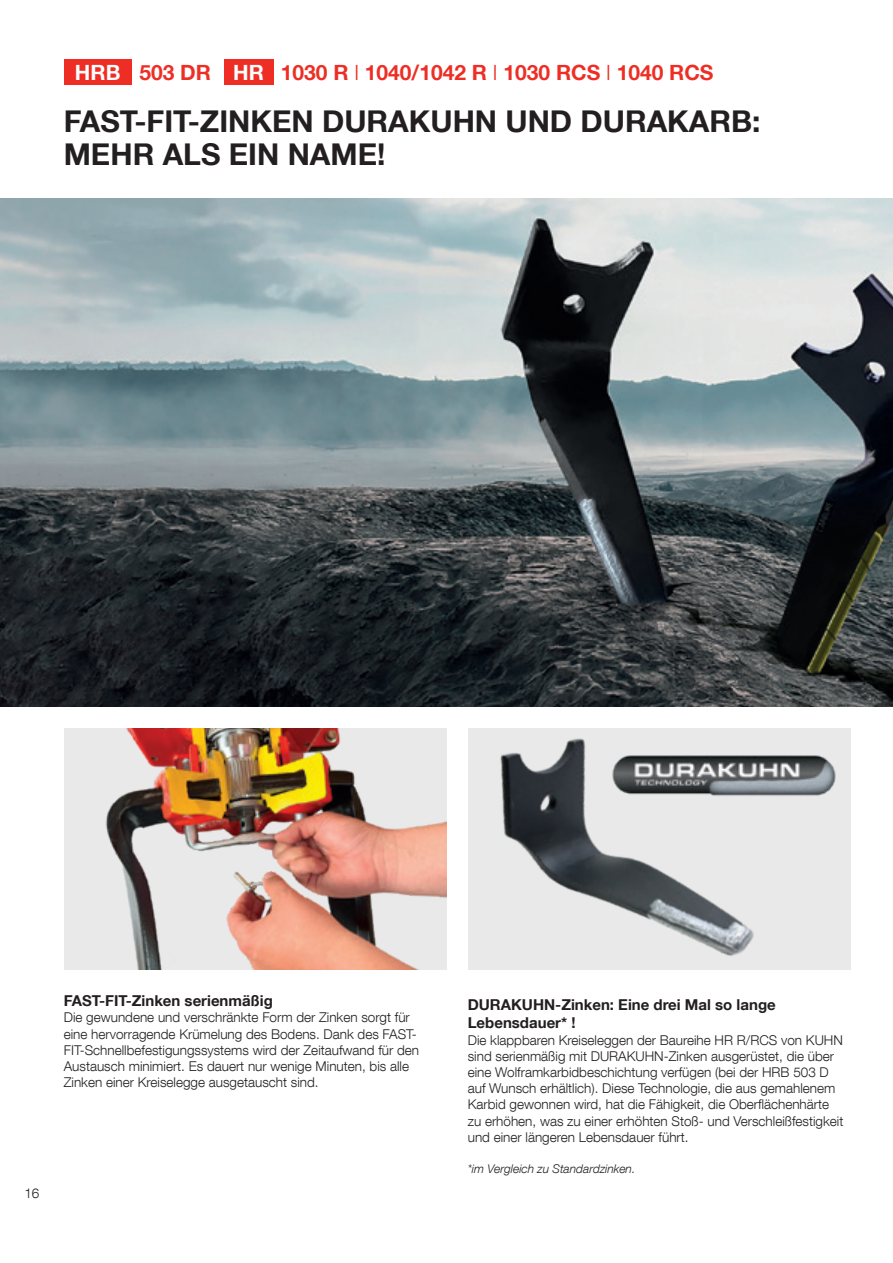
<style>
.page{position:relative;width:893px;height:1263px;background:#fff}
.page>*{position:absolute;margin:0;border:0;box-sizing:border-box;transform-origin:0 0}
.t1{font:700 30px/33px "Helvetica Neue LT Com";color:#231f20}
.t2{font:700 21px "Helvetica Neue LT Com";color:#ee2e25}
.t3{font:700 15px/18px "Helvetica Neue LT Com";color:#231f20}
.t4{font:300 13.5px/16.2px "Helvetica Neue LT Com";color:#231f20}
.t5{font:italic 300 12px "Helvetica Neue LT Com";color:#231f20}
.s1{color:#fff}
.s2{font-weight:300}
</style>
<div class="page">
<img style="left:0;top:198px;width:893px;height:509px">
<img style="left:64px;top:728px;width:382px;height:242px">
<div style="left:468px;top:728px;width:382px;height:241px;background:#e9e9e9"></div>
<img style="left:500px;top:738px;width:254px;height:218px">
<img style="left:603px;top:740px;width:233px;height:69px">
<div style="left:64px;top:60px;width:68px;height:25px;background:#ee2e25"></div>
<div style="left:224px;top:60px;width:49px;height:25px;background:#ee2e25"></div>
<h2 class="t2" style="left:75px;top:59px;width:640px"><span class="s1">HRB</span> 503 DR <span class="s1">HR</span> 1030 R <span class="s2">I</span> 1040/1042 R <span class="s2">I</span> 1030 RCS <span class="s2">I</span> 1040 RCS</h2>
<h1 class="t1" style="left:64px;top:104px;width:698px">FAST-FIT-ZINKEN DURAKUHN UND DURAKARB:<br>MEHR ALS EIN NAME!</h1>
<p class="t3" style="left:64px;top:991px;width:211px">FAST-FIT-Zinken serienmäßig</p>
<p class="t4" style="left:64px;top:1009px;width:357px">Die gewundene und verschränkte Form der Zinken sorgt für eine hervorragende Krümelung des Bodens. Dank des FAST-FIT-Schnellbefestigungssystems wird der Zeitaufwand für den Austausch minimiert. Es dauert nur wenige Minuten, bis alle Zinken einer Kreiselegge ausgetauscht sind.</p>
<p class="t4" style="left:25px;top:1185px;width:16px">16</p>
<p class="t3" style="left:468px;top:996px;width:309px">DURAKUHN-Zinken: Eine drei Mal so lange<br>Lebensdauer* !</p>
<p class="t4" style="left:468px;top:1031px;width:377px">Die klappbaren Kreiseleggen der Baureihe HR R/RCS von KUHN sind serienmäßig mit DURAKUHN-Zinken ausgerüstet, die über eine Wolframkarbidbeschichtung verfügen (bei der HRB 503 D auf Wunsch erhältlich). Diese Technologie, die aus gemahlenem Karbid gewonnen wird, hat die Fähigkeit, die Oberflächenhärte zu erhöhen, was zu einer erhöhten Stoß- und Verschleißfestigkeit und einer längeren Lebensdauer führt.</p>
<p class="t5" style="left:468px;top:1161px;width:169px">*im Vergleich zu Standardzinken.</p>
</div>
